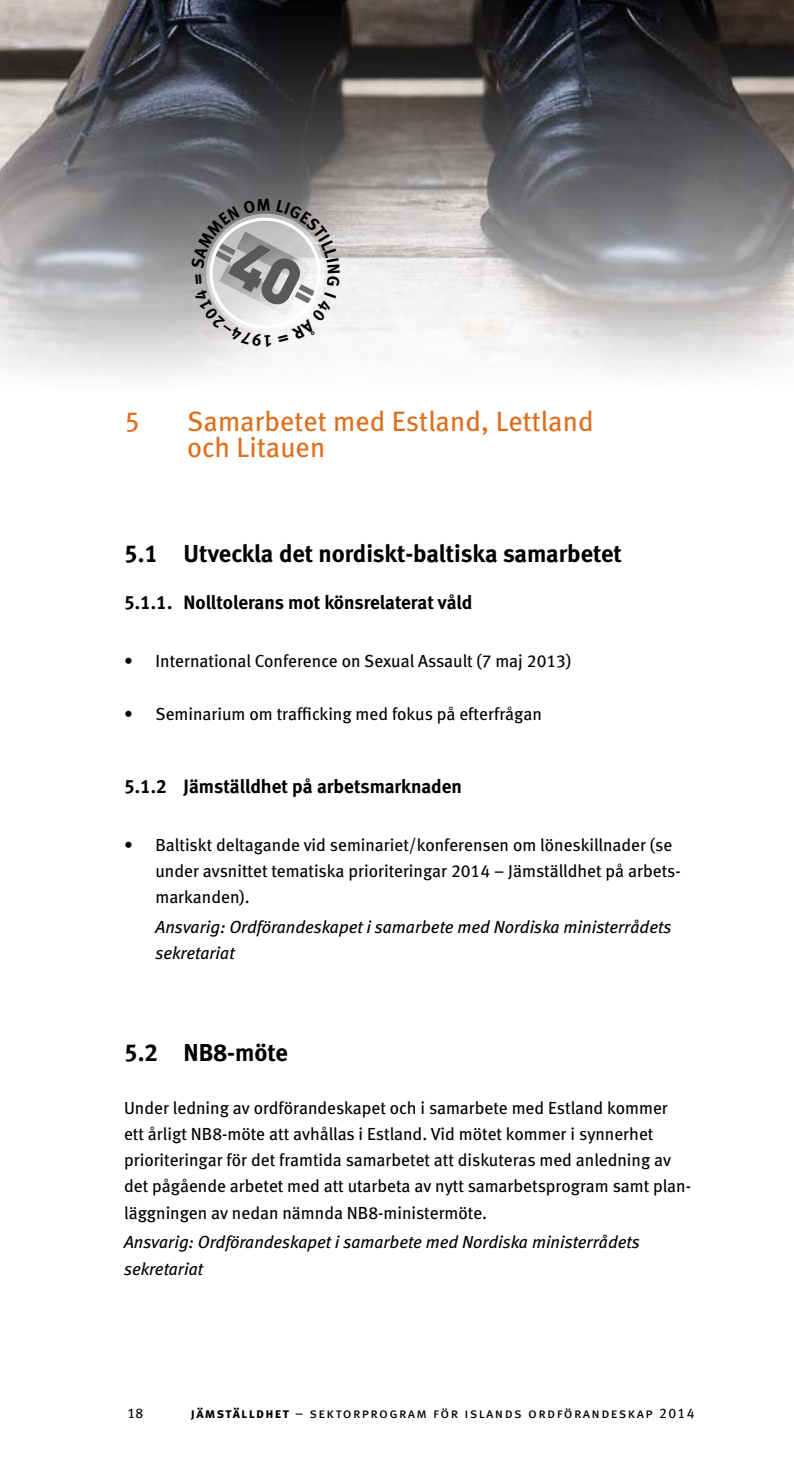
<style>
.page{position:relative;width:794px;height:1474px;background:#fff}
.page>*{position:absolute;margin:0;border:0;box-sizing:border-box;transform-origin:0 0}
.t1{font:28px/26.2px "Meta Book LF";letter-spacing:.005em;color:#df6f1d}
.t2{font:24.5px "Meta Bold LF";color:#000}
.t3{font:19.25px "Meta Bold LF";color:#000}
.t4{font:17.5px/26.2px "Meta Book LF";color:#000}
.t5{font:italic 17.5px/26.2px "Meta Book LF";color:#000}
.t6{font:14px "Meta Book LF Caps";letter-spacing:.1em;color:#000}
.s1{font-family:"Meta Bold LF Caps"}
</style>
<div class="page">
<img style="left:0;top:0;width:794px;height:377px">
<svg style="left:191px;top:199px;width:149px;height:148px"></svg>
<h1 class="t1" style="left:124px;top:408px;width:17px">5</h1>
<h1 class="t1" style="left:187px;top:408px;width:408px">Samarbetet med Estland, Lettland och Litauen</h1>
<h2 class="t2" style="left:124px;top:539px;width:499px">5.1 Utveckla det nordiskt-baltiska samarbetet</h2>
<p class="t3" style="left:124px;top:591px;width:350px">5.1.1. Nolltolerans mot könsrelaterat våld</p>
<p class="t4" style="left:124px;top:648px;width:449px">• International Conference on Sexual Assault (7 maj 2013)</p>
<p class="t4" style="left:124px;top:700px;width:419px">• Seminarium om trafficking med fokus på efterfrågan</p>
<p class="t3" style="left:124px;top:775px;width:339px">5.1.2 Jämställdhet på arbetsmarknaden</p>
<p class="t4" style="left:156px;top:831px;width:527px;text-indent:-32px">• Baltiskt deltagande vid seminariet/konferensen om löneskillnader (se under avsnittet tematiska prioriteringar 2014 – Jämställdhet på arbets&shy;markanden).</p>
<p class="t5" style="left:156px;top:914px;width:517px">Ansvarig: Ordförandeskapet i samarbete med Nordiska ministerrådets sekretariat</p>
<h2 class="t2" style="left:124px;top:1038px;width:165px">5.2 N B8-möte</h2>
<p class="t4" style="left:124px;top:1094px;width:568px">Under ledning av ordförandeskapet och i samarbete med Estland kommer ett årligt NB8-möte att avhållas i Estland. Vid mötet kommer i synnerhet prioriteringar för det framtida samarbetet att diskuteras med anledning av det pågående arbetet med att utarbeta av nytt samarbetsprogram samt plan&shy;läggningen av nedan nämnda NB8-ministermöte.</p>
<p class="t5" style="left:124px;top:1229px;width:517px">Ansvarig: Ordförandeskapet i samarbete med Nordiska ministerrådets sekretariat</p>
<p class="t6" style="left:128px;top:1404px;width:17px">18</p>
<p class="t6" style="left:191px;top:1404px;width:505px"><span class="s1">jämställdhet</span> – sektorprogram för islands ordförandeskap 2014</p>
</div>
